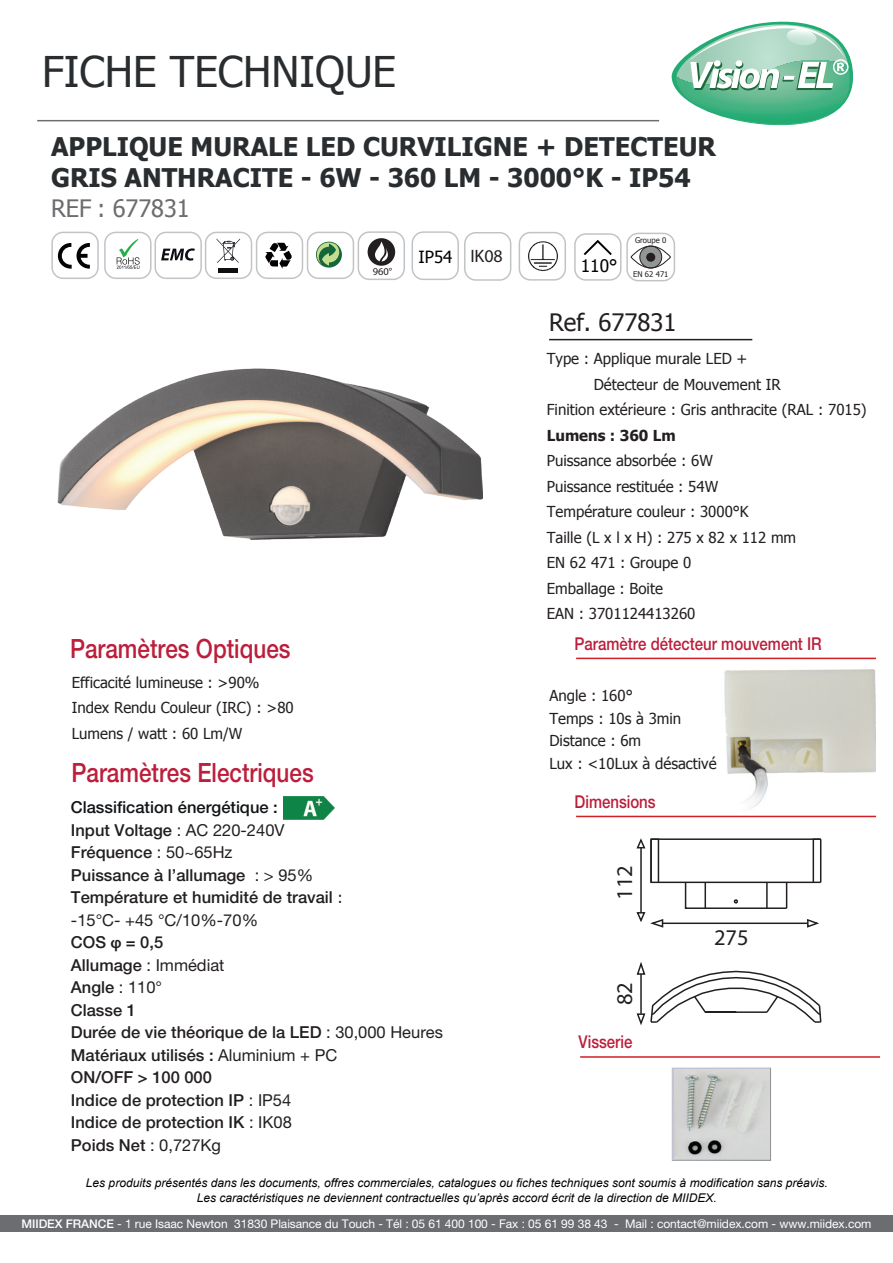
<style>
.page{position:relative;width:893px;height:1263px;background:#fff}
.page>*{position:absolute;margin:0;border:0;box-sizing:border-box;transform-origin:0 0}
.t1{font:42.3px "Tahoma";color:#292d2f}
.t2{font:500 26.55px "Helvetica Neue LT Std";color:#bc1e3b;scale:.85 1}
.t3{font:700 25.65px/30.6px "Tahoma";color:#292d2f}
.t4{font:24px "Tahoma";color:#6c6d70}
.t5{font:24px "Tahoma";color:#231f20}
.t6{font:22.5px "Myriad Pro";color:#231f20}
.t7{font:18px "Myriad Pro";color:#231f20}
.t8{font:500 17.7px "Helvetica Neue LT Std";color:#bc1e3b;scale:.85 1}
.t9{font:16.8px "Tahoma";color:#000}
.t10{font:500 16.5px/22.5px "Helvetica Neue LT Std";color:#231f20}
.t11{font:15.15px/25.5px "Tahoma";color:#231f20}
.t12{font:700 15.15px "Tahoma";color:#231f20}
.t13{font:italic 12px/14.4px "Arial";color:#000001;text-align:center}
.t14{font:12px "Helvetica Neue LT Std";letter-spacing:-.005em;color:#fff}
.t15{font:10.5px "Myriad Pro";color:#231f20}
.t16{font:7.8px "Tahoma";color:#231f20}
.s1{color:#101315}
.s2{font-weight:400}
.s3{font-family:"Tahoma";font-weight:400;font-size:15.15px}
.s4{font-family:"Myriad Pro";font-weight:600}
.s5{font-weight:500}
</style>
<div class="page">
<svg style="left:672px;top:1068px;width:99px;height:93px"></svg>
<img style="left:724px;top:670px;width:151px;height:139px">
<div style="left:0;top:1215px;width:893px;height:16px;background:#6c6d70"></div>
<hr style="left:37px;top:120px;width:622px;height:1px;background:#6c6d70">
<svg style="left:672px;top:21px;width:181px;height:105px"></svg>
<hr style="left:576px;top:816px;width:300px;height:1px;background:#d01f26">
<hr style="left:576px;top:658px;width:300px;height:1px;background:#d01f26">
<hr style="left:549px;top:339px;width:203px;height:1px;background:#231f20">
<img style="left:284px;top:797px;width:51px;height:22px">
<hr style="left:580px;top:1056px;width:300px;height:2px;background:#d01f26">
<img style="left:58px;top:368px;width:424px;height:171px">
<svg style="left:636px;top:962px;width:186px;height:63px"></svg>
<svg style="left:636px;top:838px;width:186px;height:90px"></svg>
<img style="left:674px;top:1069px;width:95px;height:89px">
<div style="left:307px;top:232px;width:47px;height:47px;border:1px solid #c1c4c7;border-radius:11px"></div>
<div style="left:104px;top:232px;width:48px;height:47px;border:1px solid #c1c4c7;border-radius:11px"></div>
<div style="left:51px;top:232px;width:48px;height:47px;border:1px solid #c1c4c7;border-radius:11px"></div>
<div style="left:154px;top:232px;width:48px;height:47px;border:1px solid #c1c4c7;border-radius:11px"></div>
<div style="left:205px;top:232px;width:47px;height:47px;border:1px solid #c1c4c7;border-radius:11px"></div>
<div style="left:256px;top:232px;width:47px;height:47px;border:1px solid #c1c4c7;border-radius:11px"></div>
<svg style="left:58px;top:243px;width:32px;height:26px"></svg>
<svg style="left:161px;top:248px;width:34px;height:13px"></svg>
<svg style="left:217px;top:238px;width:23px;height:25px"></svg>
<div style="left:218px;top:268px;width:20px;height:5px;background:#0f0c12"></div>
<svg style="left:265px;top:243px;width:27px;height:26px"></svg>
<svg style="left:316px;top:242px;width:26px;height:26px"></svg>
<div style="left:412px;top:231px;width:47px;height:49px;border:1px solid #c1c4c7;border-radius:11px"></div>
<div style="left:519px;top:232px;width:47px;height:49px;border:1px solid #c1c4c7;border-radius:11px"></div>
<div style="left:464px;top:232px;width:47px;height:49px;border:1px solid #c1c4c7;border-radius:11px"></div>
<div style="left:358px;top:231px;width:47px;height:49px;border:1px solid #c1c4c7;border-radius:11px"></div>
<div style="left:368px;top:238px;width:27px;height:28px;background:#231f20;border-radius:50%"></div>
<svg style="left:375px;top:241px;width:13px;height:21px"></svg>
<img style="left:521px;top:235px;width:43px;height:43px">
<div style="left:574px;top:233px;width:48px;height:48px;border:1px solid #c1c4c7;border-radius:11px"></div>
<svg style="left:584px;top:240px;width:28px;height:15px"></svg>
<svg style="left:117px;top:239px;width:23px;height:30px"></svg>
<div style="left:626px;top:233px;width:49px;height:48px;border:1px solid #c1c4c7;border-radius:11px"></div>
<div style="left:639px;top:246px;width:23px;height:22px;background:#929697;border:1px solid #231f20;border-radius:50%"></div>
<div style="left:631px;top:246px;width:40px;height:22px;border:1px solid #231f20;border-radius:50%"></div>
<div style="left:646px;top:253px;width:9px;height:9px;background:#231f20;border-radius:50%"></div>
<h1 class="t1" style="left:42px;top:43px;width:356px">FICHE TECHNIQUE</h1>
<h3 class="t3" style="left:51px;top:130px;width:666px">APPLIQUE MURALE LED CURVILIGNE + DETECTEUR<br>GRIS ANTHRACITE - 6W - 360 LM - 3000°K - IP54</h3>
<h3 class="t4" style="left:51px;top:192px;width:140px">REF : 677831</h3>
<p class="t15" style="left:373px;top:265px;width:21px">960°</p>
<p class="t9" style="left:418px;top:246px;width:35px">IP54</p>
<p class="t7" style="left:470px;top:245px;width:34px">IK08</p>
<h2 class="t2" style="left:70px;top:633px;width:261px">Paramètres Optiques</h2>
<p class="t11" style="left:72px;top:669px;width:223px">Efficacité lumineuse : &gt;90%<br>Index Rendu Couleur (IRC) : &gt;80<br>Lumens / watt : 60 Lm/W</p>
<h2 class="t2" style="left:72px;top:757px;width:286px">Paramètres Electriques</h2>
<p class="t10" style="left:71px;top:796px;width:374px"><span class="s1">Classification énergétique :<br></span>Input Voltage <span class="s2">: AC 220-240V<br></span>Fréquence <span class="s2">: 50~65Hz<br></span>Puissance à l’allumage <span class="s2">: &gt; 95%<br></span>Température et humidité de travail <span class="s3">:<br></span><span class="s2">-15°C- +45 °C/10%-70%<br></span>COS <span class="s4">φ</span> = 0,5<br>Allumage <span class="s2">: Immédiat<br></span>Angle <span class="s2">: 110°<br></span>Classe 1<br>Durée de vie théorique de la LED <span class="s2">: 30,000 Heures<br></span>Matériaux utilisés : <span class="s2">Aluminium + PC<br></span>ON/OFF &gt; 100 000<br>Indice de protection IP <span class="s2">: IP54<br></span>Indice de protection IK <span class="s2">: IK08<br></span>Poids Net <span class="s2">: 0,727Kg</span></p>
<p class="t16" style="left:635px;top:235px;width:33px">Groupe 0</p>
<p class="t16" style="left:581px;top:268px;width:89px"><sup>110°</sup> EN 62 471</p>
<h3 class="t5" style="left:549px;top:306px;width:129px">Ref. 677831</h3>
<p class="t11" style="left:547px;top:345px;width:202px">Type : Applique murale LED +</p>
<p class="t11" style="left:594px;top:371px;width:189px">Détecteur de Mouvement IR</p>
<p class="t11" style="left:547px;top:396px;width:321px">Finition extérieure : Gris anthracite (RAL : 7015)</p>
<p class="t12" style="left:547px;top:424px;width:130px">Lumens : 360 Lm</p>
<p class="t11" style="left:547px;top:447px;width:251px">Puissance absorbée : 6W<br>Puissance restituée : 54W<br>Température couleur : 3000°K<br>Taille (L x l x H) : 275 x 82 x 112 mm<br>EN 62 471 : Groupe 0<br>Emballage : Boite<br>EAN : 3701124413260</p>
<p class="t8" style="left:575px;top:633px;width:292px">Paramètre détecteur mouvement IR</p>
<p class="t11" style="left:549px;top:684px;width:169px;line-height:22.5px">Angle : 160°<br>Temps : 10s à 3min<br>Distance : 6m<br>Lux : &lt;10Lux à désactivé</p>
<p class="t8" style="left:575px;top:791px;width:97px">Dimensions</p>
<h3 class="t6" style="left:611px;top:900px;width:36px;rotate:-90deg">112</h3>
<h3 class="t6" style="left:611px;top:1005px;width:25px;rotate:-90deg">82</h3>
<p class="t8" style="left:579px;top:1031px;width:65px">Visserie</p>
<h3 class="t6" style="left:714px;top:923px;width:36px">275</h3>
<p class="t13" style="left:86px;top:1176px;width:743px">Les produits présentés dans les documents, offres commerciales, catalogues ou fiches techniques sont soumis à modification sans préavis.<br>Les caractéristiques ne deviennent contractuelles qu’après accord écrit de la direction de MIIDEX.</p>
<p class="t14" style="left:22px;top:1216px;width:851px"><span class="s5">MIIDEX FRANCE</span> - 1 rue Isaac Newton 31830 Plaisance du Touch - Tél : 05 61 400 100 - Fax : 05 61 99 38 43 - Mail : contact@miidex.com - www.miidex.com</p>
</div>
